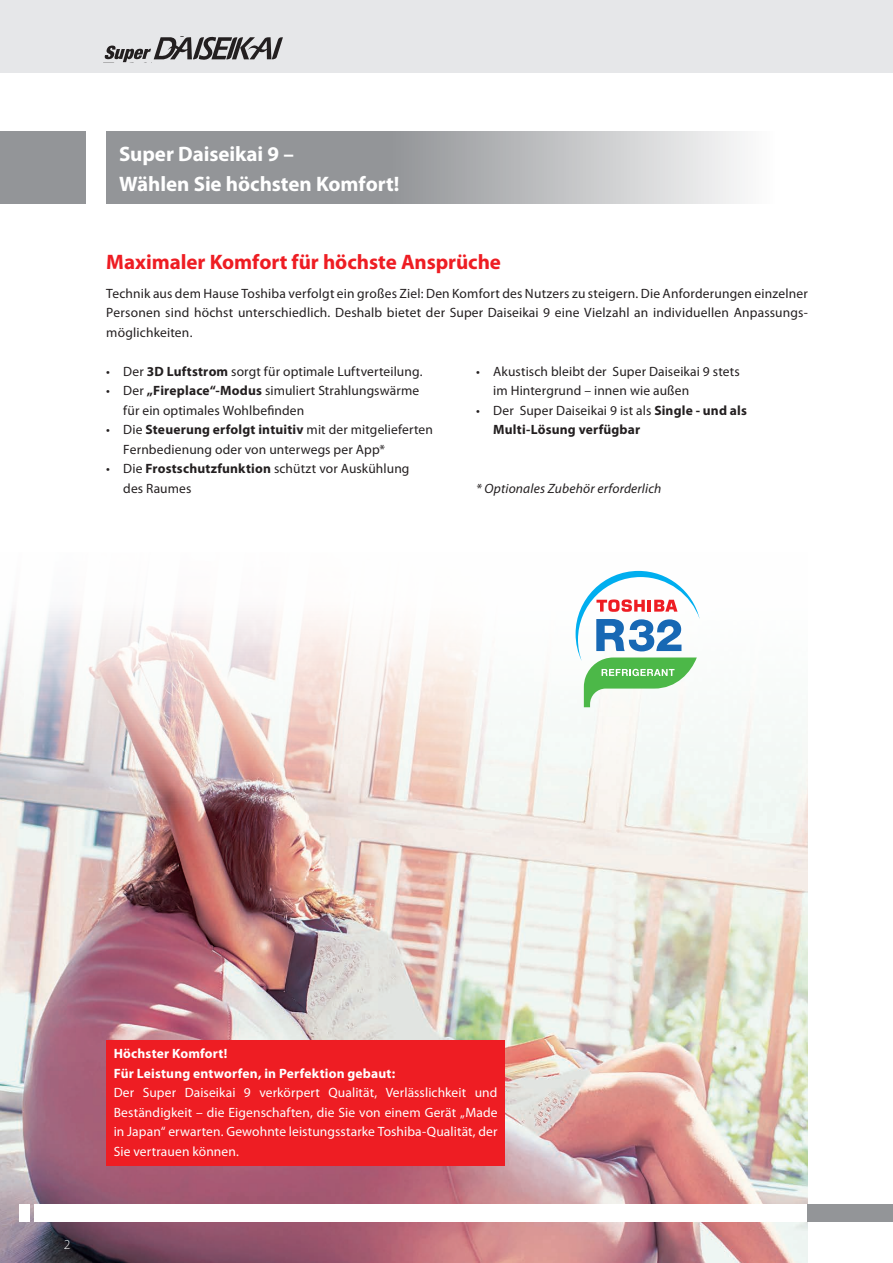
<style>
.page{position:relative;width:893px;height:1263px;background:#fff}
.page>*{position:absolute;margin:0;border:0;box-sizing:border-box;transform-origin:0 0}
.t1{font:700 21px/29.7px "Myriad Pro";letter-spacing:-.005em;color:#fff}
.t2{font:700 21px "Myriad Pro";letter-spacing:-.005em;color:#ee1d23}
.t3{font:13.5px/19.5px "Myriad Pro";letter-spacing:.01em;color:#231f20}
.t4{font:13.5px/19.5px "Myriad Pro";letter-spacing:.005em;color:#fff;text-align:justify}
.t5{font:700 13.5px/19.5px "Myriad Pro";letter-spacing:.015em;color:#231f20}
.t6{font:700 13.5px/19.5px "Myriad Pro";letter-spacing:.015em;color:#fff}
.t7{font:italic 13.5px "Myriad Pro";letter-spacing:.01em;color:#231f20}
.t8{font:300 13.5px "Myriad Pro";color:#fff}
.s1{font-weight:400}
.s2{font-weight:700}
</style>
<div class="page">
<img style="left:0;top:570px;width:808px;height:693px">
<svg style="left:106px;top:132px;width:636px;height:72px;background:#adafb1"></svg>
<div style="left:0;top:132px;width:85px;height:72px;background:#939598"></div>
<svg style="left:576px;top:571px;width:124px;height:136px"></svg>
<div style="left:0;top:0;width:893px;height:72px;background:#e6e7e9"></div>
<svg style="left:104px;top:37px;width:179px;height:26px"></svg>
<div style="left:35px;top:1204px;width:858px;height:17px;background:#fff"></div>
<div style="left:19px;top:1204px;width:11px;height:17px;background:#fff"></div>
<div style="left:106px;top:1040px;width:398px;height:126px;background:#ee1d23"></div>
<div style="left:808px;top:1204px;width:85px;height:17px;background:#939598"></div>
<h1 class="t1" style="left:119px;top:138px;width:282px">Super Daiseikai 9 –<br>Wählen Sie höchsten Komfort!</h1>
<h1 class="t2" style="left:106px;top:248px;width:396px">Maximaler Komfort für höchste Ansprüche</h1>
<p class="t3" style="left:106px;top:283px;width:703px;text-align:justify">Technik aus dem Hause Toshiba verfolgt ein großes Ziel: Den Komfort des Nutzers zu steigern. Die Anforderungen einzelner Personen sind höchst unterschiedlich. Deshalb bietet der Super Daiseikai 9 eine Vielzahl an individuellen Anpassungs&shy;möglichkeiten.</p>
<p class="t3" style="left:493px;top:361px;width:248px;text-indent:-17px">• Akustisch bleibt der Super Daiseikai 9 stets im Hintergrund – innen wie außen</p>
<p class="t5" style="left:493px;top:400px;width:255px;text-indent:-17px"><span class="s1">• Der Super Daiseikai 9 ist als</span> Single - und als<br>Multi-Lösung verfügbar</p>
<p class="t3" style="left:106px;top:361px;width:318px">• Der <span class="s2">3D Luftstrom</span> sorgt für optimale Luftverteilung.</p>
<p class="t3" style="left:123px;top:381px;width:297px;text-indent:-17px">• Der <span class="s2">„Fireplace“-Modus</span> simuliert Strahlungswärme für ein optimales Wohlbefinden</p>
<p class="t3" style="left:123px;top:420px;width:311px;text-indent:-17px">• Die <span class="s2">Steuerung erfolgt intuitiv</span> mit der mitgelieferten<br>Fernbedienung oder von unterwegs per App*</p>
<p class="t3" style="left:123px;top:459px;width:288px;text-indent:-17px">• Die <span class="s2">Frostschutzfunktion</span> schützt vor Auskühlung des Raumes</p>
<p class="t7" style="left:476px;top:480px;width:187px">* Optionales Zubehör erforderlich</p>
<p class="t8" style="left:64px;top:1236px;width:8px">2</p>
<p class="t6" style="left:114px;top:1044px;width:283px">Höchster Komfort!<br>Für Leistung entworfen, in Perfektion gebaut:</p>
<p class="t4" style="left:114px;top:1083px;width:385px">Der Super Daiseikai 9 verkörpert Qualität, Verlässlichkeit und Beständigkeit – die Eigenschaften, die Sie von einem Gerät „Made in Japan“ erwarten. Gewohnte leistungsstarke Toshiba-Qualität, der Sie vertrauen können.</p>
</div>
